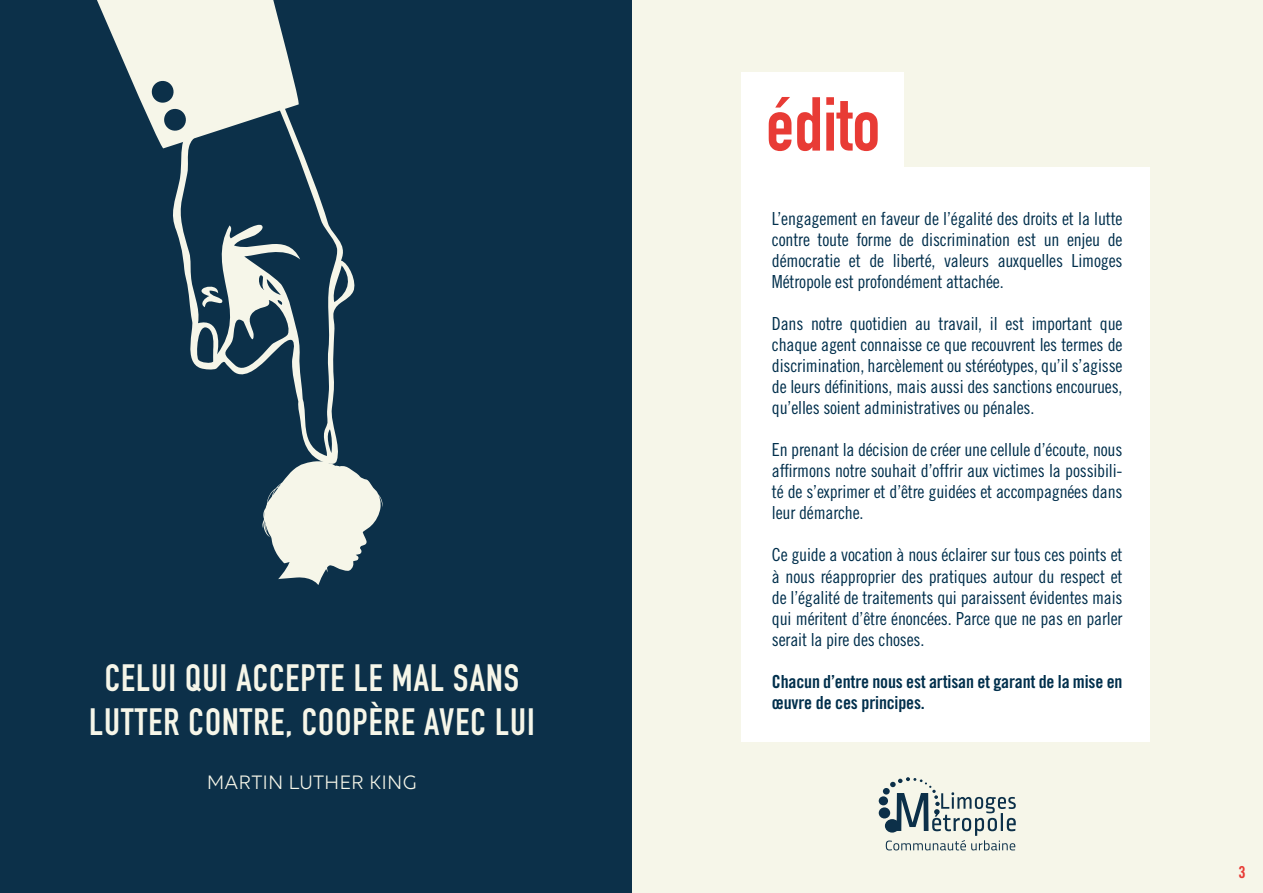
<style>
.page{position:relative;width:1263px;height:893px;background:#fff}
.page>*{position:absolute;margin:0;border:0;box-sizing:border-box;transform-origin:0 0}
.t1{font:700 75px "DIN Condensed";color:#e83b35}
.t2{font:700 37.5px/44.5px "DIN Condensed";letter-spacing:.03em;color:#f6f6e9;text-align:center}
.t3{font:21px "Volte";color:#f6f6e9}
.t4{font:18px/21px "Trade Gothic Cond Eighteen";letter-spacing:-.01em;color:#002f4c;text-align:justify}
.t5{font:18px/21px "Trade Gothic Bold Cond Twenty";letter-spacing:-.01em;color:#002f4c}
.t6{font:16.5px "Trade Gothic Bold Cond Twenty";color:#e83b35}
</style>
<div class="page">
<div style="left:631px;top:0;width:632px;height:893px;background:#f6f6e9"></div>
<div style="left:741px;top:167px;width:409px;height:574px;background:#fff"></div>
<div style="left:741px;top:73px;width:163px;height:102px;background:#fff"></div>
<div style="left:0;top:0;width:631px;height:893px;background:#0c3049"></div>
<svg style="left:262px;top:467px;width:121px;height:118px"></svg>
<svg style="left:173px;top:149px;width:182px;height:318px"></svg>
<svg style="left:97px;top:0;width:204px;height:149px"></svg>
<div style="left:879px;top:807px;width:11px;height:11px;background:#0c3049;border-radius:50%"></div>
<div style="left:879px;top:796px;width:9px;height:9px;background:#0c3049;border-radius:50%"></div>
<div style="left:883px;top:788px;width:7px;height:6px;background:#0c3049;border-radius:50%"></div>
<svg style="left:886px;top:777px;width:130px;height:73px"></svg>
<h2 class="t2" style="left:89px;top:655px;width:447px">CELUI QUI ACCEPTE LE MAL SANS<br>LUTTER CONTRE, COOPÈRE AVEC LUI</h2>
<p class="t3" style="left:207px;top:771px;width:212px">MARTIN LUTHER KING</p>
<h1 class="t1" style="left:766px;top:74px;width:115px">édito</h1>
<p class="t4" style="left:772px;top:208px;width:352px">L’engagement en faveur de l’égalité des droits et la lutte contre toute forme de discrimination est un enjeu de démocratie et de liberté, valeurs auxquelles Limoges Métropole est profondément attachée.</p>
<p class="t4" style="left:772px;top:313px;width:352px">Dans notre quotidien au travail, il est important que chaque agent connaisse ce que recouvrent les termes de discrimination, harcèlement ou stéréotypes, qu’il s’agisse de leurs définitions, mais aussi des sanctions encourues, qu’elles soient administratives ou pénales.</p>
<p class="t4" style="left:772px;top:439px;width:352px">En prenant la décision de créer une cellule d’écoute, nous affirmons notre souhait d’offrir aux victimes la possibili&shy;té de s’exprimer et d’être guidées et accompagnées dans leur démarche.</p>
<p class="t4" style="left:772px;top:544px;width:352px">Ce guide a vocation à nous éclairer sur tous ces points et à nous réapproprier des pratiques autour du respect et de l’égalité de traitements qui paraissent évidentes mais qui méritent d’être énoncées. Parce que ne pas en parler serait la pire des choses.</p>
<p class="t5" style="left:772px;top:670px;width:352px">Chacun d’entre nous est artisan et garant de la mise en œuvre de ces principes.</p>
<p class="t6" style="left:1239px;top:862px;width:9px">3</p>
</div>
